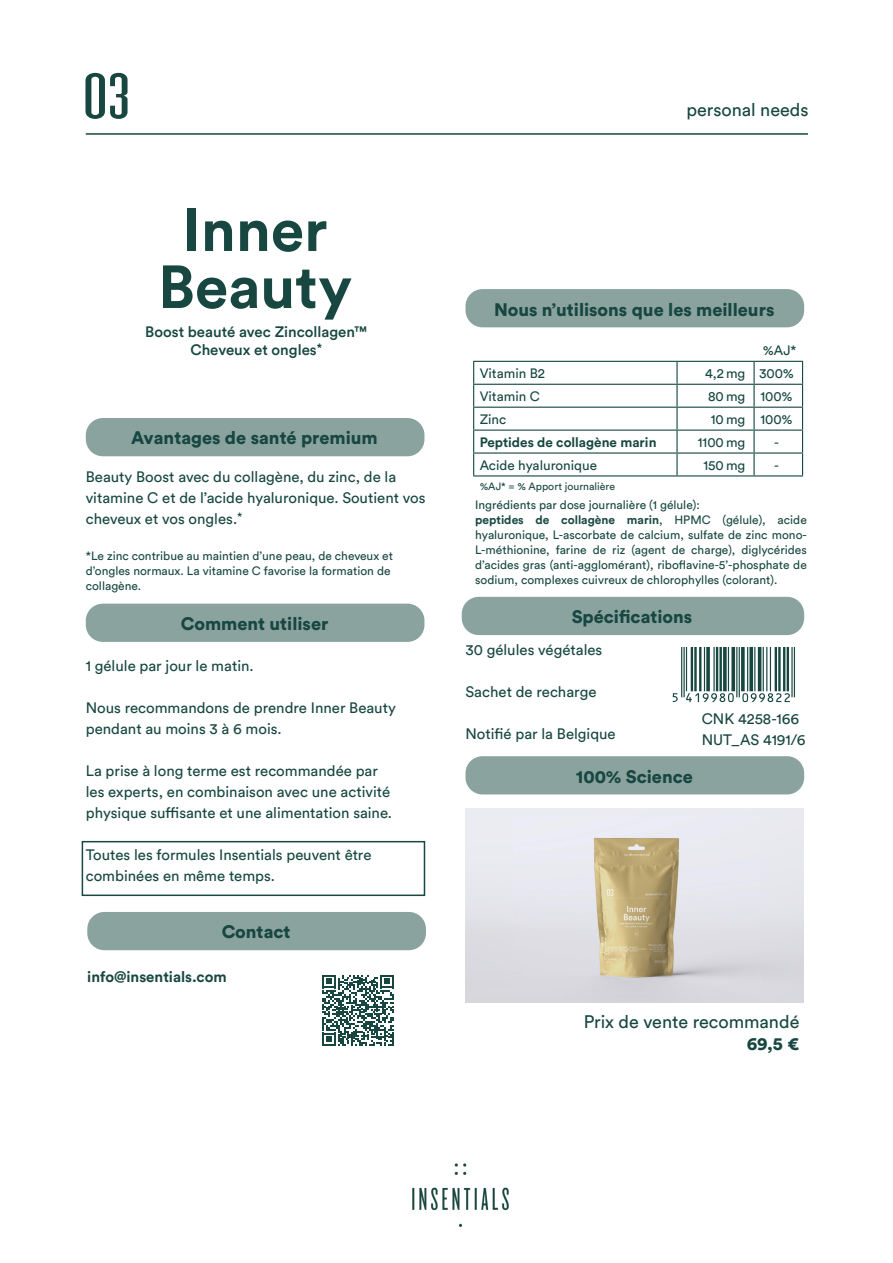
<style>
.page{position:relative;width:893px;height:1263px;background:#fff}
.page>*{position:absolute;margin:0;border:0;box-sizing:border-box;transform-origin:0 0}
.t1{font:67.5px "Knockout HTF26 Junior Flyweight";color:#174740;scale:1.52 1}
.t2{font:700 60px "Circular Std";color:#174740}
.t3{font:900 18px "Circular Std";color:#174740}
.t4{font:18px "Circular Std";color:#174740}
.t5{font:15px/21px "Circular Std";color:#174740}
.t6{font:500 15px/18px "Circular Std";color:#174740;text-align:center}
.t7{font:700 15px "Circular Std";color:#174740}
.t8{font:13.5px "Circular Std";color:#174740}
.t9{font:700 13.5px "Circular Std";color:#174740}
.t10{font:12px/15px "Circular Std";color:#174740}
.t11{font:10.5px "Circular Std";color:#174740}
.s1{font-weight:700}
</style>
<div class="page">
<div style="left:465px;top:289px;width:339px;height:38px;background:#8ba39f;border-radius:17px"></div>
<div style="left:462px;top:597px;width:342px;height:38px;background:#8ba39f;border-radius:17px"></div>
<div style="left:87px;top:912px;width:339px;height:38px;background:#8ba39f;border-radius:17px"></div>
<div style="left:86px;top:418px;width:338px;height:38px;background:#8ba39f;border-radius:17px"></div>
<div style="left:86px;top:604px;width:338px;height:38px;background:#8ba39f;border-radius:17px"></div>
<div style="left:465px;top:756px;width:339px;height:38px;background:#8ba39f;border-radius:17px"></div>
<img style="left:412px;top:1163px;width:97px;height:64px">
<hr style="left:86px;top:133px;width:722px;height:2px;background:#174740">
<img style="left:513px;top:816px;width:248px;height:179px">
<hr style="left:676px;top:362px;width:2px;height:22px;background:#174740">
<hr style="left:676px;top:385px;width:2px;height:22px;background:#174740">
<hr style="left:676px;top:408px;width:2px;height:21px;background:#174740">
<hr style="left:676px;top:431px;width:2px;height:21px;background:#174740">
<hr style="left:676px;top:454px;width:2px;height:21px;background:#174740">
<hr style="left:473px;top:361px;width:204px;height:1px;background:#174740">
<hr style="left:677px;top:361px;width:47px;height:1px;background:#174740">
<hr style="left:724px;top:361px;width:30px;height:1px;background:#174740">
<hr style="left:754px;top:361px;width:49px;height:1px;background:#174740">
<hr style="left:753px;top:362px;width:2px;height:22px;background:#174740">
<hr style="left:473px;top:384px;width:204px;height:1px;background:#174740">
<hr style="left:677px;top:384px;width:47px;height:1px;background:#174740">
<hr style="left:724px;top:384px;width:30px;height:1px;background:#174740">
<hr style="left:754px;top:384px;width:49px;height:1px;background:#174740">
<hr style="left:753px;top:385px;width:2px;height:22px;background:#174740">
<hr style="left:473px;top:407px;width:204px;height:1px;background:#174740">
<hr style="left:677px;top:407px;width:47px;height:1px;background:#174740">
<hr style="left:724px;top:407px;width:30px;height:1px;background:#174740">
<hr style="left:754px;top:407px;width:49px;height:1px;background:#174740">
<hr style="left:753px;top:408px;width:2px;height:21px;background:#174740">
<hr style="left:473px;top:429px;width:204px;height:2px;background:#174740">
<hr style="left:677px;top:429px;width:47px;height:2px;background:#174740">
<hr style="left:724px;top:429px;width:30px;height:2px;background:#174740">
<hr style="left:754px;top:429px;width:49px;height:2px;background:#174740">
<hr style="left:753px;top:431px;width:2px;height:21px;background:#174740">
<hr style="left:473px;top:452px;width:204px;height:2px;background:#174740">
<svg style="left:473px;top:362px;width:1px;height:113px"></svg>
<hr style="left:677px;top:452px;width:47px;height:2px;background:#174740">
<hr style="left:724px;top:452px;width:30px;height:2px;background:#174740">
<hr style="left:754px;top:452px;width:49px;height:2px;background:#174740">
<hr style="left:753px;top:454px;width:2px;height:21px;background:#174740">
<svg style="left:802px;top:362px;width:1px;height:113px"></svg>
<hr style="left:473px;top:475px;width:204px;height:1px;background:#174740">
<hr style="left:677px;top:475px;width:47px;height:1px;background:#174740">
<hr style="left:724px;top:475px;width:30px;height:1px;background:#174740">
<hr style="left:754px;top:475px;width:49px;height:1px;background:#174740">
<svg style="left:673px;top:647px;width:122px;height:55px"></svg>
<svg style="left:322px;top:975px;width:72px;height:71px"></svg>
<div style="left:82px;top:841px;width:343px;height:55px;border:2px solid #174740"></div>
<p class="t1" style="left:82px;top:64px;width:33px">03</p>
<p class="t2" style="left:183px;top:191px;width:146px">Inner</p>
<p class="t2" style="left:158px;top:248px;width:195px">Beauty</p>
<p class="t6" style="left:145px;top:323px;width:223px">Boost beauté avec Zincollagen™<br>Cheveux et ongles<sup>*</sup></p>
<p class="t3" style="left:131px;top:426px;width:248px">Avantages de santé premium</p>
<p class="t5" style="left:86px;top:466px;width:341px">Beauty Boost avec du collagène, du zinc, de la vitamine C et de l’acide hyaluronique. Soutient vos cheveux et vos ongles.<sup>*</sup></p>
<p class="t10" style="left:86px;top:548px;width:309px">*Le zinc contribue au maintien d’une peau, de cheveux et d’ongles normaux. La vitamine C favorise la formation de collagène.</p>
<p class="t3" style="left:181px;top:612px;width:149px">Comment utiliser</p>
<p class="t5" style="left:86px;top:655px;width:169px">1 gélule par jour le matin.</p>
<p class="t5" style="left:86px;top:697px;width:312px">Nous recommandons de prendre Inner Beauty pendant au moins 3 à 6 mois.</p>
<p class="t5" style="left:86px;top:760px;width:308px">La prise à long terme est recommandée par les experts, en combinaison avec une activité physique suffisante et une alimentation saine.</p>
<p class="t5" style="left:86px;top:844px;width:287px">Toutes les formules Insentials peuvent être combinées en même temps.</p>
<p class="t3" style="left:222px;top:920px;width:70px">Contact</p>
<p class="t7" style="left:87px;top:967px;width:141px">info@insentials.com</p>
<p class="t4" style="left:686px;top:99px;width:124px">personal needs</p>
<p class="t3" style="left:494px;top:297px;width:282px">Nous n’utilisons que les meilleurs</p>
<p class="t8" style="left:763px;top:342px;width:35px">%AJ*</p>
<p class="t8" style="left:480px;top:365px;width:67px">Vitamin B2</p>
<p class="t8" style="left:705px;top:365px;width:42px">4,2 mg</p>
<p class="t8" style="left:759px;top:365px;width:36px">300%</p>
<p class="t8" style="left:480px;top:388px;width:62px">Vitamin C</p>
<p class="t8" style="left:708px;top:388px;width:39px">80 mg</p>
<p class="t8" style="left:760px;top:388px;width:34px">100%</p>
<p class="t8" style="left:480px;top:411px;width:28px">Zinc</p>
<p class="t8" style="left:711px;top:411px;width:36px">10 mg</p>
<p class="t8" style="left:760px;top:411px;width:34px">100%</p>
<p class="t9" style="left:480px;top:434px;width:178px">Peptides de collagène marin</p>
<p class="t8" style="left:698px;top:434px;width:49px">1100 mg</p>
<p class="t8" style="left:774px;top:434px;width:6px">-</p>
<p class="t8" style="left:480px;top:457px;width:119px">Acide hyaluronique</p>
<p class="t8" style="left:703px;top:457px;width:43px">150 mg</p>
<p class="t8" style="left:774px;top:457px;width:6px">-</p>
<p class="t11" style="left:480px;top:480px;width:137px">%AJ* = % Apport journalière</p>
<p class="t10" style="left:475px;top:497px;width:226px">Ingrédients par dose journalière (1 gélule):</p>
<p class="t10" style="left:475px;top:512px;width:333px;text-align:justify"><span class="s1">peptides de collagène marin</span>, HPMC (gélule), acide hyaluronique, L-ascorbate de calcium, sulfate de zinc mono-L-méthionine, farine de riz (agent de charge), diglycérides d’acides gras (anti-agglomérant), riboflavine-5’-phosphate de sodium, complexes cuivreux de chlorophylles (colorant).</p>
<p class="t3" style="left:572px;top:605px;width:122px">Spécifications</p>
<p class="t5" style="left:465px;top:639px;width:138px">30 gélules végétales</p>
<p class="t5" style="left:465px;top:681px;width:132px">Sachet de recharge</p>
<p class="t5" style="left:465px;top:723px;width:152px">Notifié par la Belgique</p>
<p class="t3" style="left:576px;top:764px;width:119px">100% Science</p>
<p class="t5" style="left:702px;top:708px;width:99px">CNK 4258-166</p>
<p class="t5" style="left:702px;top:729px;width:105px">NUT_AS 4191/6</p>
<p class="t4" style="left:584px;top:1011px;width:217px">Prix de vente recommandé</p>
<p class="t3" style="left:747px;top:1031px;width:54px">69,5 €</p>
</div>
